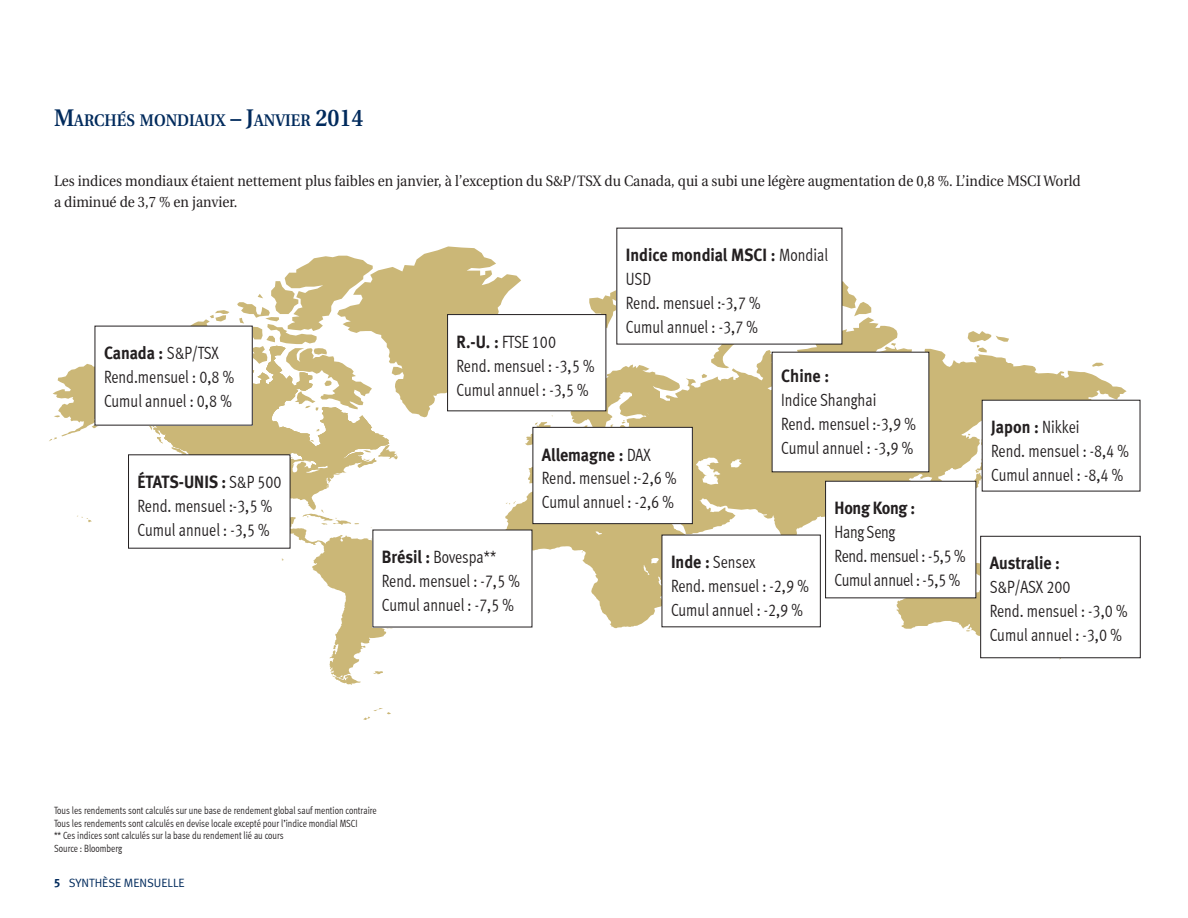
<style>
.page{position:relative;width:1188px;height:918px;background:#fff}
.page>*{position:absolute;margin:0;border:0;box-sizing:border-box;transform-origin:0 0}
.t1{font:17.7px/24px "Meta Cond Normal LF";color:#231f20;scale:.91 1}
.t2{font:17.7px/24px "Meta Bold LF";color:#231f20;scale:.91 1}
.t3{font:17.7px "Meta Cond Normal LF";letter-spacing:-.02em;color:#231f20;scale:.91 1}
.t4{font:17.7px/24px "Meta Bold LF";letter-spacing:-.02em;color:#231f20;scale:.91 1}
.t5{font:600 16.8px "Utopia";color:#002a5c;scale:.91 1}
.t6{font:15px/21px "Utopia";color:#231f20;scale:.91 1}
.t7{font:12px "Meta Normal LF";color:#002a5c}
.t8{font:10.5px "Meta Cond Normal LF";color:#231f20;scale:.91 1}
.s1{font-size:24px}
.s2{font-family:"Meta Cond Normal LF"}
.s3{font-family:"Meta Bold LF"}
</style>
<div class="page">
<svg style="left:763px;top:317px;width:364px;height:219px"></svg>
<svg style="left:891px;top:343px;width:5px;height:3px"></svg>
<svg style="left:1056px;top:658px;width:36px;height:2px"></svg>
<svg style="left:945px;top:434px;width:68px;height:63px"></svg>
<svg style="left:842px;top:510px;width:201px;height:126px"></svg>
<svg style="left:53px;top:364px;width:340px;height:311px"></svg>
<svg style="left:373px;top:671px;width:10px;height:3px"></svg>
<svg style="left:364px;top:708px;width:27px;height:11px"></svg>
<svg style="left:332px;top:675px;width:29px;height:10px"></svg>
<svg style="left:92px;top:423px;width:8px;height:5px"></svg>
<svg style="left:76px;top:516px;width:16px;height:6px"></svg>
<svg style="left:54px;top:415px;width:6px;height:2px"></svg>
<svg style="left:49px;top:438px;width:8px;height:3px"></svg>
<svg style="left:842px;top:281px;width:29px;height:35px"></svg>
<svg style="left:968px;top:331px;width:41px;height:21px"></svg>
<svg style="left:1092px;top:363px;width:12px;height:4px"></svg>
<svg style="left:131px;top:246px;width:632px;height:382px"></svg>
<div style="left:95px;top:326px;width:157px;height:99px;background:#fff"></div>
<div style="left:617px;top:228px;width:225px;height:116px;background:#fff"></div>
<div style="left:129px;top:455px;width:161px;height:93px;background:#fff"></div>
<div style="left:128px;top:454px;width:163px;height:95px;border:1px solid #231f20"></div>
<div style="left:373px;top:530px;width:159px;height:97px;background:#fff"></div>
<div style="left:448px;top:315px;width:158px;height:96px;background:#fff"></div>
<div style="left:447px;top:314px;width:159px;height:97px;border:1px solid #231f20"></div>
<div style="left:982px;top:400px;width:158px;height:91px;background:#fff"></div>
<div style="left:533px;top:427px;width:159px;height:97px;background:#fff"></div>
<div style="left:532px;top:427px;width:161px;height:97px;border:1px solid #231f20"></div>
<div style="left:662px;top:535px;width:158px;height:92px;background:#fff"></div>
<div style="left:981px;top:536px;width:159px;height:122px;background:#fff"></div>
<div style="left:980px;top:536px;width:161px;height:122px;border:1px solid #231f20"></div>
<div style="left:772px;top:352px;width:157px;height:120px;background:#fff"></div>
<div style="left:826px;top:481px;width:150px;height:117px;background:#fff"></div>
<div style="left:825px;top:481px;width:151px;height:117px;border:1px solid #231f20"></div>
<p class="t5" style="left:54px;top:111px;width:342px"><span class="s1">M</span>ARCHÉS MONDIAUX <span class="s1">– J</span>ANVIER <span class="s1">2014</span></p>
<p class="t6" style="left:54px;top:171px;width:1130px">Les indices mondiaux étaient nettement plus faibles en janvier, à l’exception du S&amp;P/TSX du Canada, qui a subi une légère augmentation de 0,8 %. L’indice MSCI World a diminué de 3,7 % en janvier.</p>
<p class="t2" style="left:104px;top:341px;width:128px">Canada : <span class="s2">S&amp;P/TSX</span></p>
<p class="t1" style="left:104px;top:365px;width:145px">Rend.mensuel : 0,8 %</p>
<p class="t1" style="left:104px;top:389px;width:142px">Cumul annuel : 0,8 %</p>
<p class="t2" style="left:138px;top:470px;width:160px">ÉTATS‑UNIS : <span class="s2">S&amp;P 500</span></p>
<p class="t1" style="left:138px;top:494px;width:149px">Rend. mensuel :‑3,5 %</p>
<p class="t1" style="left:138px;top:518px;width:147px">Cumul annuel : ‑3,5 %</p>
<p class="t2" style="left:626px;top:243px;width:224px">Indice mondial MSCI : <span class="s2">Mondial</span></p>
<p class="t1" style="left:626px;top:267px;width:29px">USD</p>
<p class="t1" style="left:626px;top:291px;width:149px">Rend. mensuel :‑3,7 %</p>
<p class="t1" style="left:626px;top:315px;width:147px">Cumul annuel : ‑3,7 %</p>
<p class="t1" style="left:457px;top:330px;width:111px"><span class="s3">R.‑U. :</span> FTSE 100</p>
<p class="t1" style="left:457px;top:353px;width:153px">Rend. mensuel : ‑3,5 %</p>
<p class="t1" style="left:457px;top:377px;width:147px">Cumul annuel : ‑3,5 %</p>
<p class="t1" style="left:781px;top:364px;width:106px"><span class="s3">Chine :<br></span>Indice Shanghai</p>
<p class="t1" style="left:781px;top:412px;width:149px">Rend. mensuel :‑3,9 %</p>
<p class="t1" style="left:781px;top:436px;width:147px">Cumul annuel : ‑3,9 %</p>
<p class="t2" style="left:542px;top:442px;width:121px">Allemagne : <span class="s2">DAX</span></p>
<p class="t1" style="left:542px;top:466px;width:149px">Rend. mensuel :‑2,6 %</p>
<p class="t1" style="left:542px;top:490px;width:147px">Cumul annuel : ‑2,6 %</p>
<p class="t4" style="left:835px;top:496px;width:90px">Hong Kong :<br><span class="s2">Hang Seng</span></p>
<p class="t3" style="left:835px;top:546px;width:145px">Rend. mensuel : ‑5,5 %</p>
<p class="t3" style="left:835px;top:570px;width:139px">Cumul annuel : ‑5,5 %</p>
<p class="t1" style="left:382px;top:545px;width:127px"><span class="s3">Brésil :</span> Bovespa**</p>
<p class="t1" style="left:382px;top:569px;width:153px">Rend. mensuel : ‑7,5 %</p>
<p class="t1" style="left:382px;top:593px;width:147px">Cumul annuel : ‑7,5 %</p>
<p class="t1" style="left:671px;top:550px;width:94px"><span class="s3">Inde :</span> Sensex</p>
<p class="t1" style="left:671px;top:574px;width:153px">Rend. mensuel : ‑2,9 %</p>
<p class="t1" style="left:671px;top:598px;width:147px">Cumul annuel : ‑2,9 %</p>
<p class="t2" style="left:991px;top:415px;width:99px">Japon : <span class="s2">Nikkei</span></p>
<p class="t1" style="left:991px;top:439px;width:153px">Rend. mensuel : ‑8,4 %</p>
<p class="t1" style="left:991px;top:463px;width:147px">Cumul annuel : ‑8,4 %</p>
<p class="t2" style="left:990px;top:551px;width:90px">Australie :<br><span class="s2">S&amp;P/ASX 200</span></p>
<p class="t1" style="left:990px;top:599px;width:153px">Rend. mensuel : ‑3,0 %</p>
<p class="t1" style="left:990px;top:623px;width:147px">Cumul annuel : ‑3,0 %</p>
<p class="t8" style="left:54px;top:805px;width:356px">Tous les rendements sont calculés sur une base de rendement global sauf mention contraire</p>
<p class="t8" style="left:54px;top:817px;width:335px">Tous les rendements sont calculés en devise locale excepté pour l’indice mondial MSCI</p>
<p class="t8" style="left:54px;top:830px;width:254px">** Ces indices sont calculés sur la base du rendement lié au cours</p>
<p class="t8" style="left:54px;top:842px;width:77px">Source : Bloomberg</p>
<p class="t7" style="left:54px;top:876px;width:132px"><span class="s3">5</span> SYNTHÈSE MENSUELLE</p>
</div>
